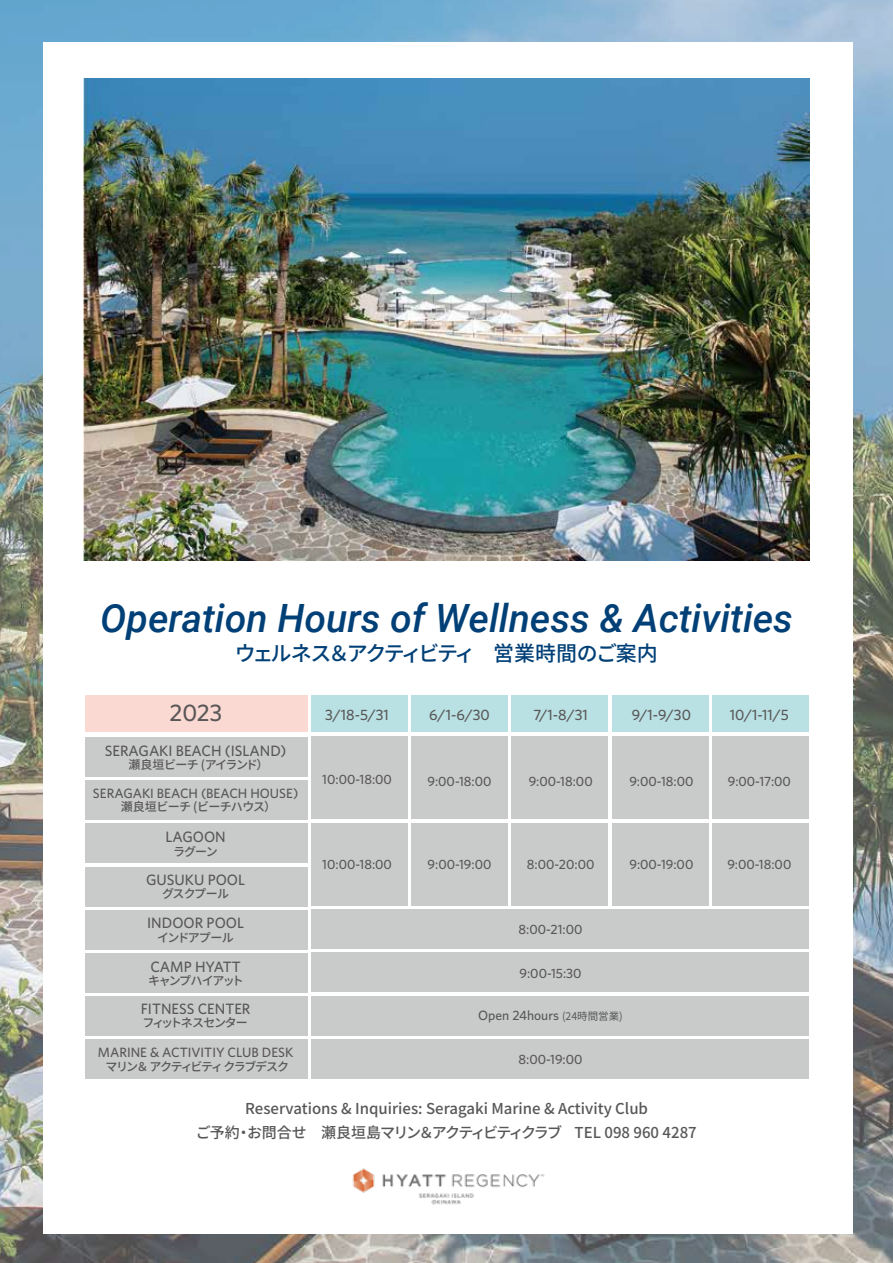
<style>
.page{position:relative;width:893px;height:1263px;background:#fff}
.page>*{position:absolute;margin:0;border:0;box-sizing:border-box;transform-origin:0 0}
.t1{font:italic 500 39px "Roboto";color:#004077}
.t2{font:500 24px "Whitney";color:#595757}
.t3{font:500 21px "Noto Sans CJ Kjp";letter-spacing:-.07em;color:#004077}
.t4{font:500 15px "Whitney";color:#595757}
.t5{font:500 15px/24px "Noto Sans CJ Kjp";color:#595757;text-align:center}
.t6{font:500 13.5px "Whitney";color:#595757}
.t7{font:500 12px "Noto Sans CJ Kjp";letter-spacing:-.1em;color:#595757}
.t8{font:500 12px "Noto Sans CJ Kjp";letter-spacing:-.12em;color:#595757}
.t9{font:500 12px "Noto Sans CJ Kjp";letter-spacing:-.045em;color:#595757}
.t10{font:500 12px "Noto Sans CJ Kjp";letter-spacing:-.065em;color:#595757}
.t11{font:500 12px "Noto Sans CJ Kjp";letter-spacing:-.13em;color:#595757}
.s1{font-family:"Noto Sans CJ Kjp";font-weight:400;font-size:10.5px}
</style>
<div class="page">
<img style="left:0;top:0;width:893px;height:1263px">
<div style="left:44px;top:42px;width:809px;height:1191px;background:#fff"></div>
<img style="left:84px;top:79px;width:726px;height:481px">
<div style="left:85px;top:695px;width:223px;height:37px;background:#fad9d2"></div>
<div style="left:311px;top:695px;width:96px;height:37px;background:#b9e0e3"></div>
<div style="left:411px;top:695px;width:97px;height:37px;background:#b9e0e3"></div>
<div style="left:512px;top:695px;width:96px;height:37px;background:#b9e0e3"></div>
<div style="left:612px;top:695px;width:96px;height:37px;background:#b9e0e3"></div>
<div style="left:712px;top:695px;width:97px;height:37px;background:#b9e0e3"></div>
<div style="left:85px;top:737px;width:223px;height:40px;background:#c9caca"></div>
<div style="left:85px;top:780px;width:223px;height:40px;background:#c9caca"></div>
<div style="left:311px;top:909px;width:498px;height:39px;background:#c9caca"></div>
<div style="left:85px;top:910px;width:223px;height:39px;background:#c9caca"></div>
<div style="left:85px;top:823px;width:223px;height:40px;background:#c9caca"></div>
<div style="left:311px;top:736px;width:96px;height:82px;background:#c9caca"></div>
<div style="left:411px;top:736px;width:97px;height:82px;background:#c9caca"></div>
<div style="left:512px;top:736px;width:96px;height:82px;background:#c9caca"></div>
<div style="left:612px;top:736px;width:96px;height:82px;background:#c9caca"></div>
<div style="left:712px;top:736px;width:97px;height:82px;background:#c9caca"></div>
<div style="left:311px;top:823px;width:96px;height:82px;background:#c9caca"></div>
<div style="left:411px;top:823px;width:97px;height:82px;background:#c9caca"></div>
<div style="left:512px;top:823px;width:96px;height:82px;background:#c9caca"></div>
<div style="left:612px;top:823px;width:96px;height:82px;background:#c9caca"></div>
<div style="left:712px;top:823px;width:97px;height:82px;background:#c9caca"></div>
<div style="left:85px;top:867px;width:223px;height:39px;background:#c9caca"></div>
<div style="left:311px;top:952px;width:498px;height:40px;background:#c9caca"></div>
<div style="left:85px;top:953px;width:223px;height:39px;background:#c9caca"></div>
<div style="left:311px;top:996px;width:498px;height:39px;background:#c9caca"></div>
<div style="left:85px;top:996px;width:223px;height:40px;background:#c9caca"></div>
<div style="left:311px;top:1039px;width:498px;height:40px;background:#c9caca"></div>
<div style="left:85px;top:1039px;width:223px;height:40px;background:#c9caca"></div>
<img style="left:352px;top:1168px;width:193px;height:37px">
<h1 class="t1" style="left:100px;top:591px;width:694px">Operation Hours of Wellness &amp; Activities</h1>
<h3 class="t3" style="left:235px;top:642px;width:425px">ウェルネス＆アクティビティ　営業時間のご案内</h3>
<h2 class="t2" style="left:170px;top:697px;width:54px">2023</h2>
<p class="t4" style="left:325px;top:705px;width:65px">3/18-5/31</p>
<p class="t4" style="left:429px;top:705px;width:62px">6/1-6/30</p>
<p class="t4" style="left:533px;top:705px;width:56px">7/1-8/31</p>
<p class="t4" style="left:632px;top:705px;width:61px">9/1-9/30</p>
<p class="t4" style="left:730px;top:705px;width:60px">10/1-11/5</p>
<p class="t4" style="left:105px;top:741px;width:183px">SERAGAKI BEACH (ISLAND)</p>
<p class="t10" style="left:128px;top:758px;width:141px">瀬良垣ビーチ (アイランド）</p>
<p class="t6" style="left:93px;top:784px;width:207px">SERAGAKI BEACH (BEACH HOUSE)</p>
<p class="t9" style="left:121px;top:800px;width:157px">瀬良垣ビーチ (ビーチハウス）</p>
<p class="t4" style="left:165px;top:827px;width:62px">LAGOON</p>
<p class="t7" style="left:173px;top:844px;width:46px">ラグーン</p>
<p class="t4" style="left:146px;top:870px;width:101px">GUSUKU POOL</p>
<p class="t7" style="left:162px;top:887px;width:68px">グスクプール</p>
<p class="t4" style="left:147px;top:913px;width:98px">INDOOR POOL</p>
<p class="t7" style="left:157px;top:930px;width:78px">インドアプール</p>
<p class="t4" style="left:151px;top:956px;width:92px">CAMP HYATT</p>
<p class="t11" style="left:148px;top:974px;width:97px">キャンプハイアット</p>
<p class="t4" style="left:141px;top:999px;width:111px">FITNESS CENTER</p>
<p class="t7" style="left:143px;top:1016px;width:107px">フィットネスセンター</p>
<p class="t6" style="left:98px;top:1044px;width:197px">MARINE &amp; ACTIVITIY CLUB DESK</p>
<p class="t8" style="left:106px;top:1060px;width:185px">マリン＆ アクティビティ クラブデスク</p>
<p class="t6" style="left:322px;top:770px;width:71px">10:00-18:00</p>
<p class="t6" style="left:427px;top:772px;width:66px">9:00-18:00</p>
<p class="t6" style="left:529px;top:772px;width:66px">9:00-18:00</p>
<p class="t6" style="left:629px;top:772px;width:66px">9:00-18:00</p>
<p class="t6" style="left:322px;top:855px;width:71px">10:00-18:00</p>
<p class="t6" style="left:427px;top:855px;width:65px">9:00-19:00</p>
<p class="t6" style="left:527px;top:855px;width:69px">8:00-20:00</p>
<p class="t6" style="left:629px;top:855px;width:65px">9:00-19:00</p>
<p class="t6" style="left:519px;top:920px;width:65px">8:00-21:00</p>
<p class="t6" style="left:519px;top:964px;width:64px">9:00-15:30</p>
<p class="t6" style="left:478px;top:1006px;width:146px">Open 24hours <span class="s1">(24時間営業)</span></p>
<p class="t6" style="left:518px;top:1050px;width:66px">8:00-19:00</p>
<p class="t5" style="left:196px;top:1097px;width:502px">Reservations &amp; Inquiries: Seragaki Marine &amp; Activity Club<br>ご予約・お問合せ　瀬良垣島マリン＆アクティビティクラブ TEL 098 960 4287</p>
<p class="t6" style="left:728px;top:772px;width:65px">9:00-17:00</p>
<p class="t6" style="left:727px;top:855px;width:66px">9:00-18:00</p>
</div>
